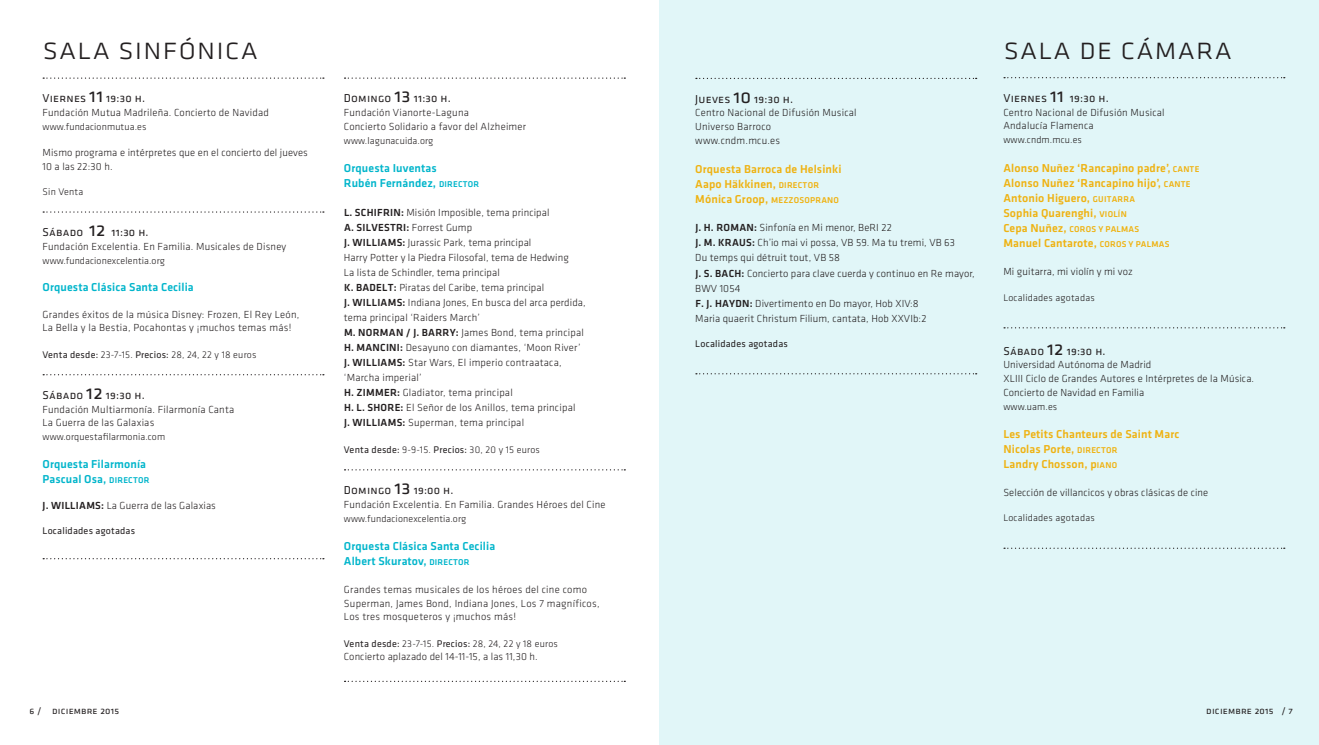
<style>
.page{position:relative;width:1319px;height:745px;background:#fff}
.page>*{position:absolute;margin:0;border:0;box-sizing:border-box;transform-origin:0 0}
.t1{font:31.25px "Klavika Light Caps SC";letter-spacing:.02em;color:#231f20}
.t2{font:500 11.88px/15px "Klavika";letter-spacing:.01em;color:#efb211}
.t3{font:500 11.88px/15px "Klavika";letter-spacing:.01em;color:#00b5cb}
.t4{font:11.88px "Klavika Reg Caps SC";letter-spacing:.02em;color:#231f20}
.t5{font:300 10.62px/15px "Klavika";letter-spacing:.02em;color:#231f20}
.t6{font:10.62px "Klavika Med Caps SC";letter-spacing:.025em;color:#231f20}
.t7{font:300 10px "Klavika";letter-spacing:.01em;color:#231f20}
.t8{font:10px "Klavika";letter-spacing:.02em;color:#231f20}
.t9{font:10px "Klavika Reg Caps SC";letter-spacing:.02em;color:#231f20}
.t10{font:8.75px "Klavika Med Caps SC";letter-spacing:.025em;color:#efb211}
.s1{font-size:20px}
.s2{font-weight:400}
.s3{font-family:"Klavika Med Caps SC";font-weight:400;font-size:8.75px}
.s4{font-family:"Klavika Med Caps SC";font-weight:400}
.s5{font-family:"Klavika";font-weight:500;font-size:11.88px}
.s6{font-family:"Klavika";font-weight:300}
</style>
<div class="page">
<div style="left:659px;top:0;width:659px;height:744px;background:#e1f6f8"></div>
<svg style="left:43px;top:77px;width:281px;height:2px"></svg>
<svg style="left:43px;top:211px;width:281px;height:1px"></svg>
<svg style="left:43px;top:374px;width:281px;height:1px"></svg>
<svg style="left:43px;top:558px;width:281px;height:1px"></svg>
<svg style="left:344px;top:77px;width:281px;height:2px"></svg>
<svg style="left:344px;top:469px;width:281px;height:1px"></svg>
<svg style="left:344px;top:680px;width:281px;height:1px"></svg>
<svg style="left:695px;top:78px;width:281px;height:1px"></svg>
<svg style="left:695px;top:373px;width:281px;height:1px"></svg>
<svg style="left:1003px;top:77px;width:281px;height:1px"></svg>
<svg style="left:1003px;top:327px;width:281px;height:1px"></svg>
<svg style="left:1003px;top:547px;width:281px;height:1px"></svg>
<h1 class="t1" style="left:43px;top:32px;width:217px">sala sinfónica</h1>
<h1 class="t1" style="left:1003px;top:32px;width:230px">sala de cámara</h1>
<p class="t4" style="left:43px;top:92px;width:104px">Viernes <span class="s1">11</span> 19:30 h.</p>
<p class="t5" style="left:43px;top:105px;width:228px">Fundación Mutua Madrileña. Concierto de Navidad</p>
<p class="t7" style="left:43px;top:121px;width:105px">www.fundacionmutua.es</p>
<p class="t5" style="left:43px;top:146px;width:267px;line-height:13.8px">Mismo programa e intérpretes que en el concierto del jueves<br>10 a las 22:30 h.</p>
<p class="t7" style="left:43px;top:186px;width:42px">Sin Venta</p>
<p class="t4" style="left:43px;top:226px;width:108px">Sábado <span class="s1">12</span> 11:30 h.</p>
<p class="t5" style="left:43px;top:239px;width:245px">Fundación Excelentia. En Familia. Musicales de Disney</p>
<p class="t7" style="left:43px;top:255px;width:124px">www.fundacionexcelentia.org</p>
<p class="t3" style="left:43px;top:280px;width:153px">Orquesta Clásica Santa Cecilia</p>
<p class="t5" style="left:43px;top:307px;width:258px;line-height:13.8px">Grandes éxitos de la música Disney: Frozen, El Rey León,<br>La Bella y la Bestia, Pocahontas y ¡muchos temas más!</p>
<p class="t7" style="left:43px;top:348px;width:215px"><span class="s2">Venta desde:</span> 23-7-15. <span class="s2">Precios:</span> 28, 24, 22 y 18 euros</p>
<p class="t4" style="left:43px;top:388px;width:104px">Sábado <span class="s1">12</span> 19:30 h.</p>
<p class="t5" style="left:43px;top:402px;width:193px;line-height:13.8px">Fundación Multiarmonía. Filarmonía Canta<br>La Guerra de las Galaxias</p>
<p class="t7" style="left:43px;top:431px;width:124px">www.orquestafilarmonia.com</p>
<p class="t3" style="left:43px;top:456px;width:108px">Orquesta Filarmonía<br>Pascual Osa, <span class="s3">DIRECTOR</span></p>
<p class="t5" style="left:43px;top:498px;width:175px"><span class="s4">J. WILLIAMS:</span> La Guerra de las Galaxias</p>
<p class="t8" style="left:43px;top:525px;width:94px">Localidades agotadas</p>
<p class="t4" style="left:1003px;top:92px;width:107px">Viernes <span class="s1">11</span> 19:30 h.</p>
<p class="t5" style="left:1003px;top:105px;width:163px;line-height:13.8px">Centro Nacional de Difusión Musical<br>Andalucía Flamenca</p>
<p class="t7" style="left:1003px;top:134px;width:80px">www.cndm.mcu.es</p>
<p class="t2" style="left:1003px;top:160px;width:197px">Alonso Nuñez ‘Rancapino padre’, <span class="s3">CANTE<br></span>Alonso Nuñez ‘Rancapino hijo’, <span class="s3">CANTE<br></span>Antonio Higuero, <span class="s3">GUITARRA<br></span>Sophia Quarenghi, <span class="s3">VIOLÍN</span></p>
<p class="t10" style="left:1003px;top:224px;width:137px"><span class="s5">Cepa Nuñez,</span> COROS Y PALMAS</p>
<p class="t2" style="left:1003px;top:235px;width:167px">Manuel Cantarote, <span class="s3">COROS Y PALMAS</span></p>
<p class="t5" style="left:1003px;top:263px;width:131px">Mi guitarra, mi violín y mi voz</p>
<p class="t7" style="left:1003px;top:292px;width:93px">Localidades agotadas</p>
<p class="t4" style="left:344px;top:92px;width:108px">Domingo <span class="s1">13</span> 11:30 h.</p>
<p class="t5" style="left:344px;top:106px;width:184px;line-height:13.8px">Fundación Vianorte-Laguna<br>Concierto Solidario a favor del Alzheimer</p>
<p class="t7" style="left:344px;top:135px;width:91px">www.lagunacuida.org</p>
<p class="t3" style="left:344px;top:161px;width:137px">Orquesta Iuventas<br>Rubén Fernández, <span class="s3">DIRECTOR</span></p>
<p class="t5" style="left:344px;top:205px;width:207px"><span class="s4">L. SCHIFRIN:</span> Misión Imposible, tema principal</p>
<p class="t6" style="left:344px;top:222px;width:130px">A. SILVESTRI: <span class="s6">Forrest Gump</span></p>
<p class="t5" style="left:344px;top:235px;width:243px"><span class="s4">J. WILLIAMS:</span> Jurassic Park, tema principal<br>Harry Potter y la Piedra Filosofal, tema de Hedwing<br>La lista de Schindler, tema principal<br><span class="s4">K. BADELT:</span> Piratas del Caribe, tema principal<br><span class="s4">J. WILLIAMS:</span> Indiana Jones, En busca del arca perdida, tema principal ‘Raiders March’<br><span class="s4">M. NORMAN / J. BARRY:</span> James Bond, tema principal <span class="s4">H. MANCINI:</span> Desayuno con diamantes, ‘Moon River’ <span class="s4">J. WILLIAMS:</span> Star Wars, El imperio contraataca, ‘Marcha imperial’<br><span class="s4">H. ZIMMER:</span> Gladiator, tema principal<br><span class="s4">H. L. SHORE:</span> El Señor de los Anillos, tema principal<br><span class="s4">J. WILLIAMS:</span> Superman, tema principal</p>
<p class="t7" style="left:344px;top:443px;width:197px"><span class="s2">Venta desde:</span> 9-9-15. <span class="s2">Precios:</span> 30, 20 y 15 euros</p>
<p class="t4" style="left:344px;top:483px;width:111px">Domingo <span class="s1">13</span> 19:00 h.</p>
<p class="t5" style="left:344px;top:496px;width:263px">Fundación Excelentia. En Familia. Grandes Héroes del Cine</p>
<p class="t7" style="left:344px;top:512px;width:124px">www.fundacionexcelentia.org</p>
<p class="t3" style="left:344px;top:538px;width:153px">Orquesta Clásica Santa Cecilia<br>Albert Skuratov, <span class="s3">DIRECTOR</span></p>
<p class="t5" style="left:344px;top:582px;width:257px;line-height:13.8px">Grandes temas musicales de los héroes del cine como<br>Superman, James Bond, Indiana Jones, Los 7 magníficos,<br>Los tres mosqueteros y ¡muchos más!</p>
<p class="t7" style="left:344px;top:637px;width:215px"><span class="s2">Venta desde:</span> 23-7-15. <span class="s2">Precios:</span> 28, 24, 22 y 18 euros</p>
<p class="t5" style="left:344px;top:649px;width:195px">Concierto aplazado del 14-11-15, a las 11,30 h.</p>
<p class="t4" style="left:695px;top:92px;width:99px">Jueves <span class="s1">10</span> 19:30 h.</p>
<p class="t5" style="left:695px;top:106px;width:163px;line-height:13.8px">Centro Nacional de Difusión Musical<br>Universo Barroco www.cndm.mcu.es</p>
<p class="t2" style="left:695px;top:161px;width:148px">Orquesta Barroca de Helsinki<br>Aapo Häkkinen, <span class="s3">DIRECTOR<br></span>Mónica Groop, <span class="s3">MEZZOSOPRANO</span></p>
<p class="t5" style="left:695px;top:220px;width:281px"><span class="s4">J. H. ROMAN:</span> Sinfonía en Mi menor, BeRI 22<br><span class="s4">J. M. KRAUS:</span> Ch’io mai vi possa, VB 59. Ma tu tremi, VB 63<br>Du temps qui détruit tout, VB 58<br><span class="s4">J. S. BACH:</span> Concierto para clave cuerda y continuo en Re mayor, BWV 1054<br><span class="s4">F. J. HAYDN:</span> Divertimento en Do mayor, Hob XIV:8<br>Maria quaerit Christum Filium, cantata, Hob XXVIb:2</p>
<p class="t8" style="left:695px;top:337px;width:94px">Localidades agotadas</p>
<p class="t4" style="left:1003px;top:344px;width:104px">Sábado <span class="s1">12</span> 19:30 h.</p>
<p class="t5" style="left:1003px;top:358px;width:252px;line-height:13.8px">Universidad Autónoma de Madrid<br>XLIII Ciclo de Grandes Autores e Intérpretes de la Música.<br>Concierto de Navidad en Familia</p>
<p class="t7" style="left:1003px;top:400px;width:55px">www.uam.es</p>
<p class="t2" style="left:1003px;top:427px;width:177px">Les Petits Chanteurs de Saint Marc<br>Nicolas Porte, <span class="s3">DIRECTOR<br></span>Landry Chosson, p<span class="s3">IANO</span></p>
<p class="t5" style="left:1003px;top:485px;width:206px">Selección de villancicos y obras clásicas de cine</p>
<p class="t7" style="left:1003px;top:512px;width:93px">Localidades agotadas</p>
<p class="t9" style="left:29px;top:705px;width:91px">6 / diciembre 2015</p>
<p class="t9" style="left:1205px;top:705px;width:88px">diciembre 2015 / 7</p>
</div>
